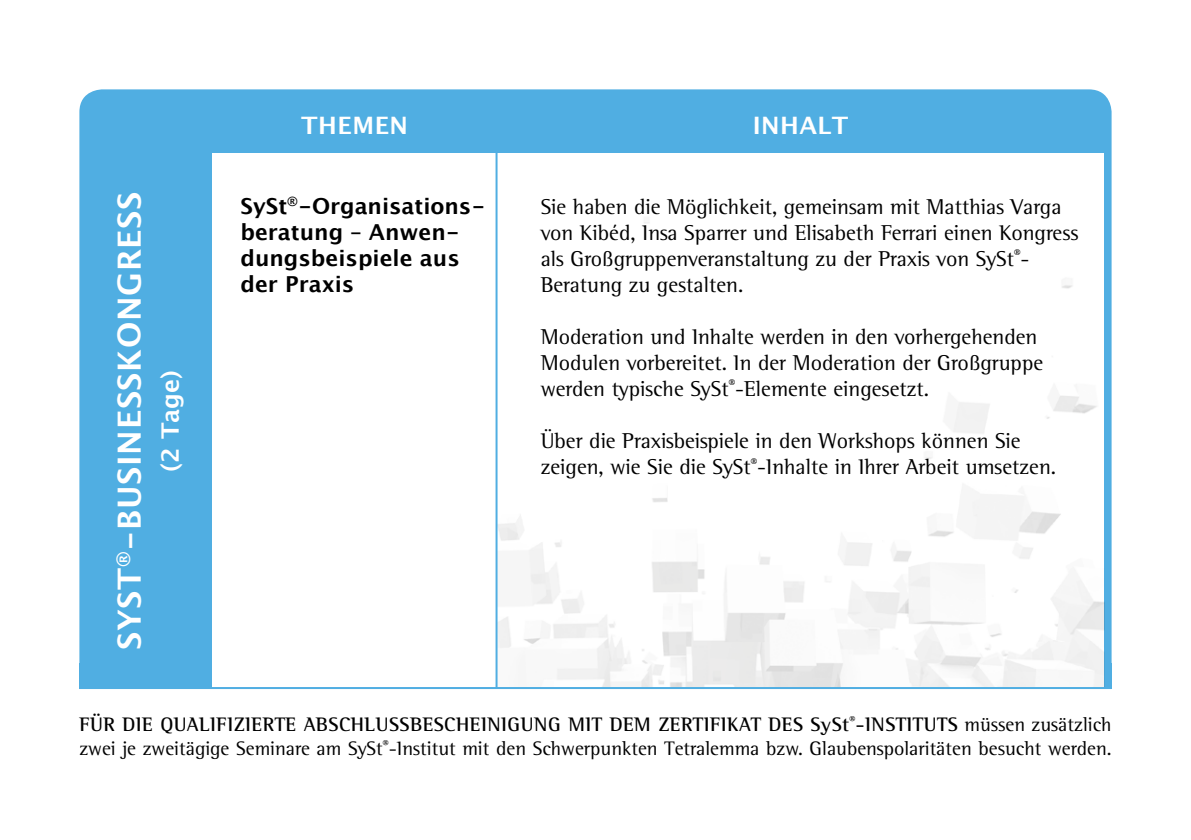
<style>
.page{position:relative;width:1191px;height:840px;background:#fff}
.page>*{position:absolute;margin:0;border:0;box-sizing:border-box;transform-origin:0 0}
.t1{font:700 32px "Lucida Grande";letter-spacing:.02em;color:#fff}
.t2{font:700 24px "Lucida Grande";letter-spacing:.02em;color:#fff}
.t3{font:22px/26px "Rotis Semi Serif";color:#000}
.t4{font:700 22px/26px "Lucida Grande";color:#000}
.t5{font:20px/24px "Rotis Semi Serif";color:#000}
.s1{font-weight:700}
</style>
<div class="page">
<div style="left:79px;top:89px;width:1032px;height:573px;background:#50aee2"></div>
<div style="left:79px;top:662px;width:1032px;height:26px;background:#50aee2"></div>
<div style="left:212px;top:153px;width:892px;height:543px;background:#fff"></div>
<img style="left:497px;top:153px;width:607px;height:533px">
<hr style="left:495px;top:141px;width:2px;height:547px;background:#50aee2">
<hr style="left:79px;top:686px;width:1032px;height:2px;background:#50aee2">
<div style="left:658px;top:409px;width:160px;height:71px;background:#fff"></div>
<h1 class="t1" style="left:103px;top:650px;width:460px;rotate:-90deg">SYST<sup>®</sup>-BUSINESSKONGRESS</h1>
<p class="t2" style="left:151px;top:472px;width:104px;rotate:-90deg">(2 Tage)</p>
<p class="t2" style="left:301px;top:106px;width:108px">THEMEN</p>
<p class="t2" style="left:752px;top:106px;width:97px">INHALT</p>
<p class="t4" style="left:240px;top:192px;width:246px">SySt<sup>®</sup>-Organisations&shy;beratung – Anwen&shy;dungsbeispiele aus der Praxis</p>
<p class="t3" style="left:541px;top:193px;width:539px">Sie haben die Möglichkeit, gemeinsam mit Matthias Varga von Kibéd, Insa Sparrer und Elisabeth Ferrari einen Kongress als Großgruppenveranstaltung zu der Praxis von SySt<sup>®</sup>- Beratung zu gestalten.</p>
<p class="t3" style="left:541px;top:323px;width:504px">Moderation und Inhalte werden in den vorhergehenden<br>Modulen vorbereitet. In der Moderation der Großgruppe werden typische SySt<sup>®</sup>-Elemente eingesetzt.</p>
<p class="t3" style="left:541px;top:427px;width:517px">Über die Praxisbeispiele in den Workshops können Sie zeigen, wie Sie die SySt<sup>®</sup>-Inhalte in Ihrer Arbeit umsetzen.</p>
<p class="t5" style="left:79px;top:711px;width:1033px"><span class="s1">FÜR DIE QUALIFIZIERTE ABSCHLUSSBESCHEINIGUNG MIT DEM ZERTIFIKAT DES SySt</span><sup>®</sup><span class="s1">-INSTITUTS</span> müssen zusätzlich zwei je zweitägige Seminare am SySt<sup>®</sup>-Institut mit den Schwerpunkten Tetralemma bzw. Glaubenspolaritäten besucht werden.</p>
</div>
